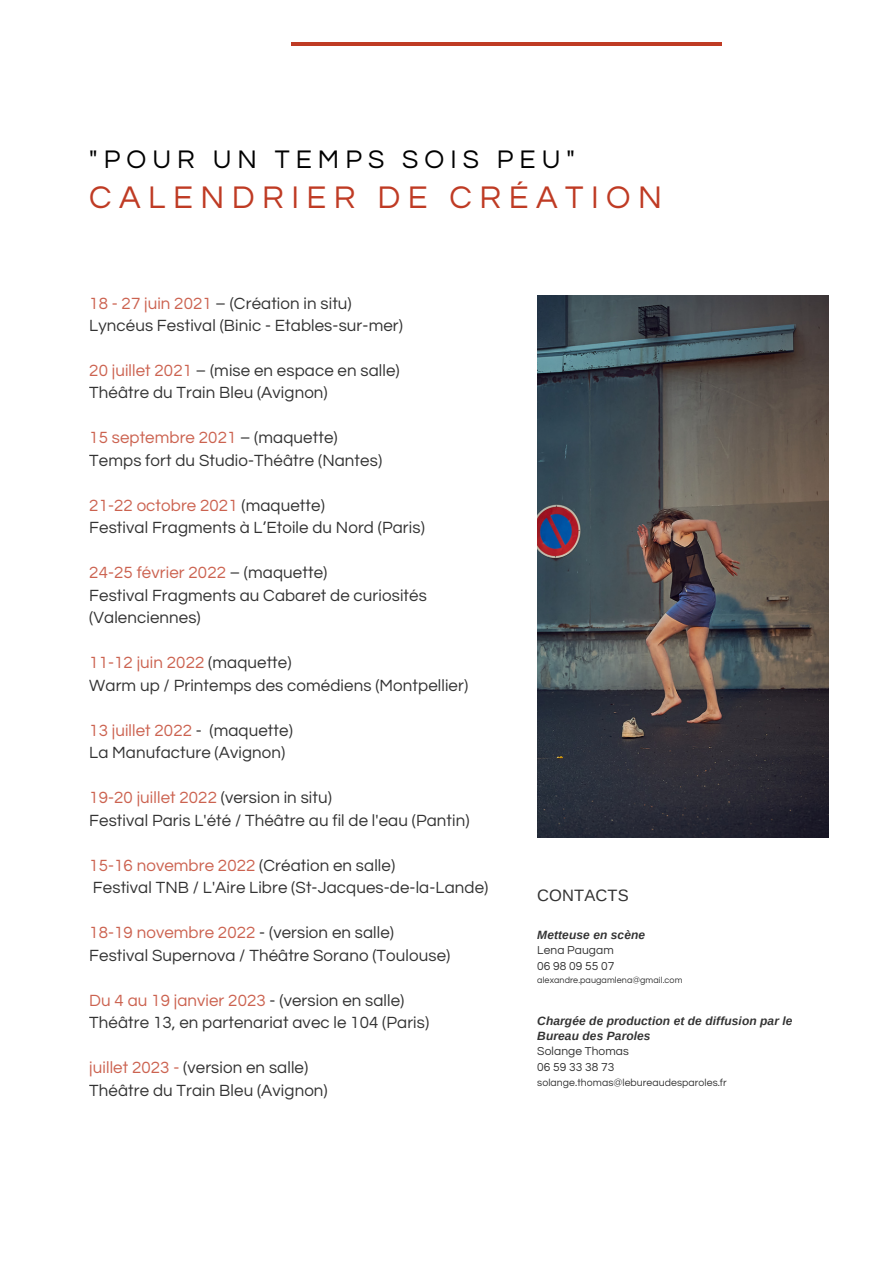
<style>
.page{position:relative;width:893px;height:1264px;background:#fff}
.page>*{position:absolute;margin:0;border:0;box-sizing:border-box;transform-origin:0 0}
.t1{font:32.55px "Questrial";letter-spacing:.23em;color:#bf3b24}
.t2{font:26.4px "Questrial";letter-spacing:.23em;color:#000}
.t3{font:16.8px/22.5px "Questrial";letter-spacing:.005em;color:#000}
.t4{font:16.5px "Arimo";letter-spacing:.01em;color:#000}
.t5{font:italic 700 12px/15.8px "Arimo";letter-spacing:.005em;color:#000}
.t6{font:12px/15.8px "Questrial";letter-spacing:.005em;color:#000}
.t7{font:10.5px "Questrial";letter-spacing:.005em;color:#000}
.t8{font:9px "Questrial";letter-spacing:.005em;color:#000}
.s1{color:#bf3b24}
</style>
<div class="page">
<hr style="left:291px;top:42px;width:431px;height:3px;background:#bf3b24">
<img style="left:537px;top:295px;width:291px;height:542px">
<h2 class="t2" style="left:89px;top:147px;width:487px">"POUR UN TEMPS SOIS PEU"</h2>
<h1 class="t1" style="left:89px;top:181px;width:574px">CALENDRIER DE CRÉATION</h1>
<p class="t3" style="left:89px;top:292px;width:315px"><span class="s1">18 - 27 juin 2021</span> – (Création in situ)<br>Lyncéus Festival (Binic - Etables-sur-mer)</p>
<p class="t3" style="left:89px;top:359px;width:312px"><span class="s1">20 juillet 2021</span> – (mise en espace en salle)<br>Théâtre du Train Bleu (Avignon)</p>
<p class="t3" style="left:89px;top:427px;width:294px"><span class="s1">15 septembre 2021</span> – (maquette)<br>Temps fort du Studio-Théâtre (Nantes)</p>
<p class="t3" style="left:89px;top:494px;width:337px"><span class="s1">21-22 octobre 2021</span> (maquette)<br>Festival Fragments à L’Etoile du Nord (Paris)</p>
<p class="t3" style="left:89px;top:562px;width:339px"><span class="s1">24-25 février 2022</span> – (maquette)<br>Festival Fragments au Cabaret de curiosités (Valenciennes)</p>
<p class="t3" style="left:89px;top:652px;width:380px"><span class="s1">11-12 juin 2022</span> (maquette)<br>Warm up / Printemps des comédiens (Montpellier)</p>
<p class="t3" style="left:89px;top:719px;width:205px"><span class="s1">13 juillet 2022</span> - (maquette)<br>La Manufacture (Avignon)</p>
<p class="t3" style="left:89px;top:787px;width:382px"><span class="s1">19-20 juillet 2022</span> (version in situ)<br>Festival Paris L'été / Théâtre au fil de l'eau (Pantin)</p>
<p class="t3" style="left:89px;top:854px;width:400px"><span class="s1">15-16 novembre 2022</span> (Création en salle)<br>Festival TNB / L'Aire Libre (St-Jacques-de-la-Lande)</p>
<p class="t3" style="left:89px;top:921px;width:362px"><span class="s1">18-19 novembre 2022</span> - (version en salle)<br>Festival Supernova / Théâtre Sorano (Toulouse)</p>
<p class="t3" style="left:89px;top:989px;width:341px"><span class="s1">Du 4 au 19 janvier 2023</span> - (version en salle)<br>Théâtre 13, en partenariat avec le 104 (Paris)</p>
<p class="t3" style="left:89px;top:1056px;width:240px"><span class="s1">juillet 2023 -</span> (version en salle)<br>Théâtre du Train Bleu (Avignon)</p>
<p class="t4" style="left:537px;top:886px;width:93px">CONTACTS</p>
<p class="t5" style="left:537px;top:927px;width:109px">Metteuse en scène</p>
<p class="t6" style="left:537px;top:942px;width:79px">Lena Paugam<br>06 98 09 55 07</p>
<p class="t8" style="left:537px;top:976px;width:147px">alexandre.paugamlena@gmail.com</p>
<p class="t5" style="left:537px;top:1012px;width:257px">Chargée de production et de diffusion par le<br>Bureau des Paroles</p>
<p class="t6" style="left:537px;top:1043px;width:93px">Solange Thomas<br>06 59 33 38 73</p>
<p class="t7" style="left:537px;top:1077px;width:191px">solange.thomas@lebureaudesparoles.fr</p>
</div>
